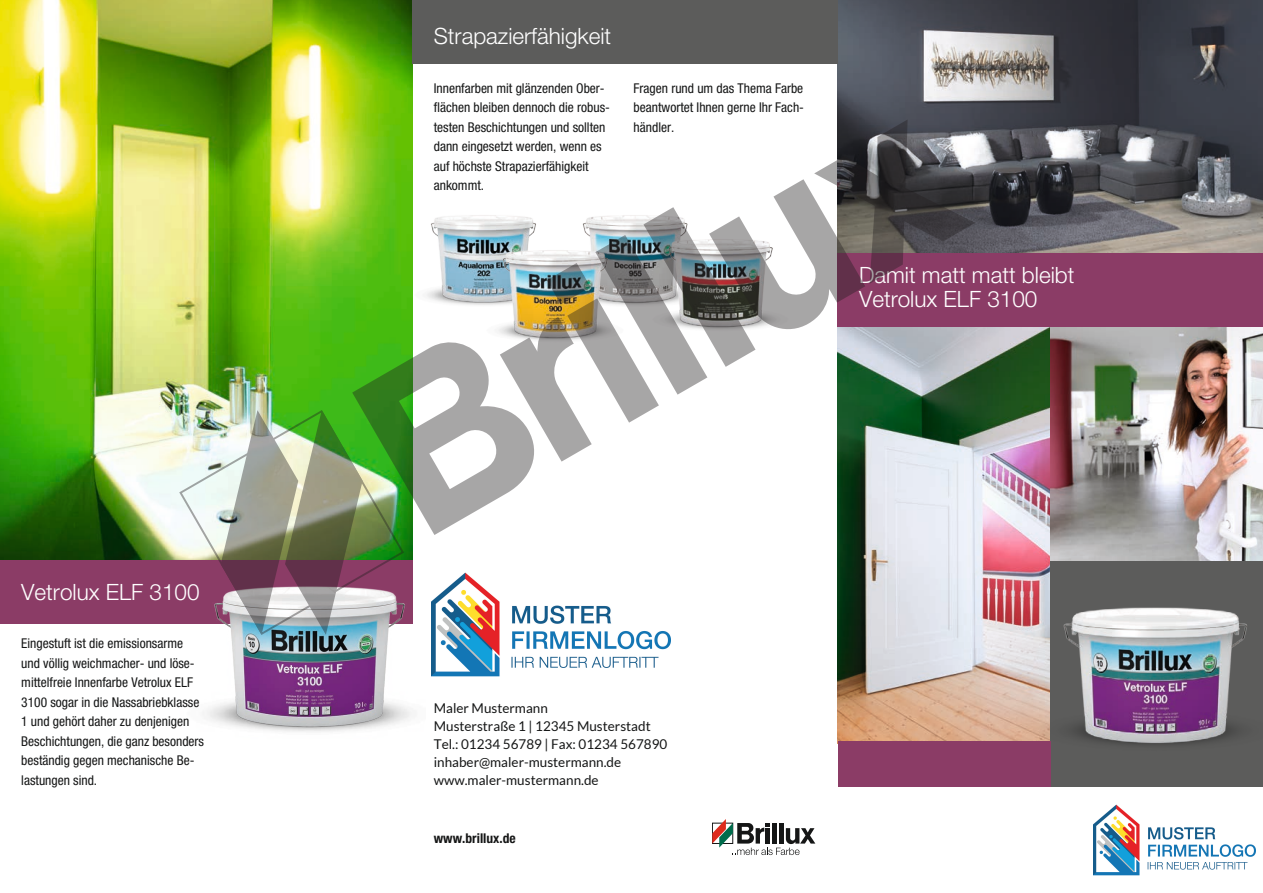
<style>
.page{position:relative;width:1263px;height:893px;background:#fff}
.page>*{position:absolute;margin:0;border:0;box-sizing:border-box;transform-origin:0 0}
.t1{font:300 22.5px/24.3px "Helvetica Neue LT Pro";color:#fff}
.t2{font:condensed 13.5px/19.5px "Helvetica Neue LT Pro";color:#151616}
.t3{font:13.5px/18px "Lato";color:#151616}
.t4{font:700 condensed 13.5px "Helvetica Neue LT Pro";color:#151616}
</style>
<div class="page">
<img style="left:838px;top:327px;width:212px;height:414px">
<img style="left:0;top:0;width:412px;height:561px">
<img style="left:838px;top:0;width:425px;height:253px">
<img style="left:1050px;top:327px;width:213px;height:234px">
<svg style="left:712px;top:819px;width:103px;height:36px"></svg>
<div style="left:412px;top:0;width:426px;height:63px;background:#5c5c5b"></div>
<div style="left:1050px;top:561px;width:213px;height:225px;background:#5c5c5b"></div>
<div style="left:838px;top:254px;width:425px;height:73px;background:#8b3c66"></div>
<div style="left:838px;top:741px;width:212px;height:45px;background:#8b3c66"></div>
<div style="left:0;top:561px;width:412px;height:63px;background:#8b3c66"></div>
<img style="left:203px;top:636px;width:209px;height:96px">
<img style="left:1039px;top:575px;width:208px;height:195px">
<img style="left:163px;top:116px;width:812px;height:519px">
<img style="left:432px;top:557px;width:239px;height:120px">
<img style="left:1093px;top:804px;width:162px;height:72px">
<h1 class="t1" style="left:21px;top:579px;width:180px">Vetrolux ELF 3100</h1>
<p class="t2" style="left:21px;top:634px;width:184px">Eingestuft ist die emissionsarme und völlig weichmacher- und löse&shy;mittelfreie Innenfarbe Vetrolux ELF<br>3100 sogar in die Nassabriebklasse<br>1 und gehört daher zu denjenigen<br>Beschichtungen, die ganz besonders beständig gegen mechanische Be&shy;lastungen sind.</p>
<h1 class="t1" style="left:434px;top:23px;width:179px">Strapazierfähigkeit</h1>
<p class="t2" style="left:434px;top:78px;width:178px">Innenfarben mit glänzenden Ober&shy;flächen bleiben dennoch die robus&shy;testen Beschichtungen und sollten dann eingesetzt werden, wenn es auf höchste Strapazierfähigkeit ankommt.</p>
<p class="t2" style="left:634px;top:78px;width:172px;text-align:justify">Fragen rund um das Thema Farbe beantwortet Ihnen gerne Ihr Fach&shy;händler.</p>
<h1 class="t1" style="left:859px;top:262px;width:217px">Damit matt matt bleibt<br>Vetrolux ELF 3100</h1>
<p class="t3" style="left:434px;top:699px;width:235px">Maler Mustermann<br>Musterstraße 1 | 12345 Musterstadt<br>Tel.: 01234 56789 | Fax: 01234 567890 inhaber@maler-mustermann.de www.maler-mustermann.de</p>
<p class="t4" style="left:434px;top:830px;width:83px">www.brillux.de</p>
</div>
